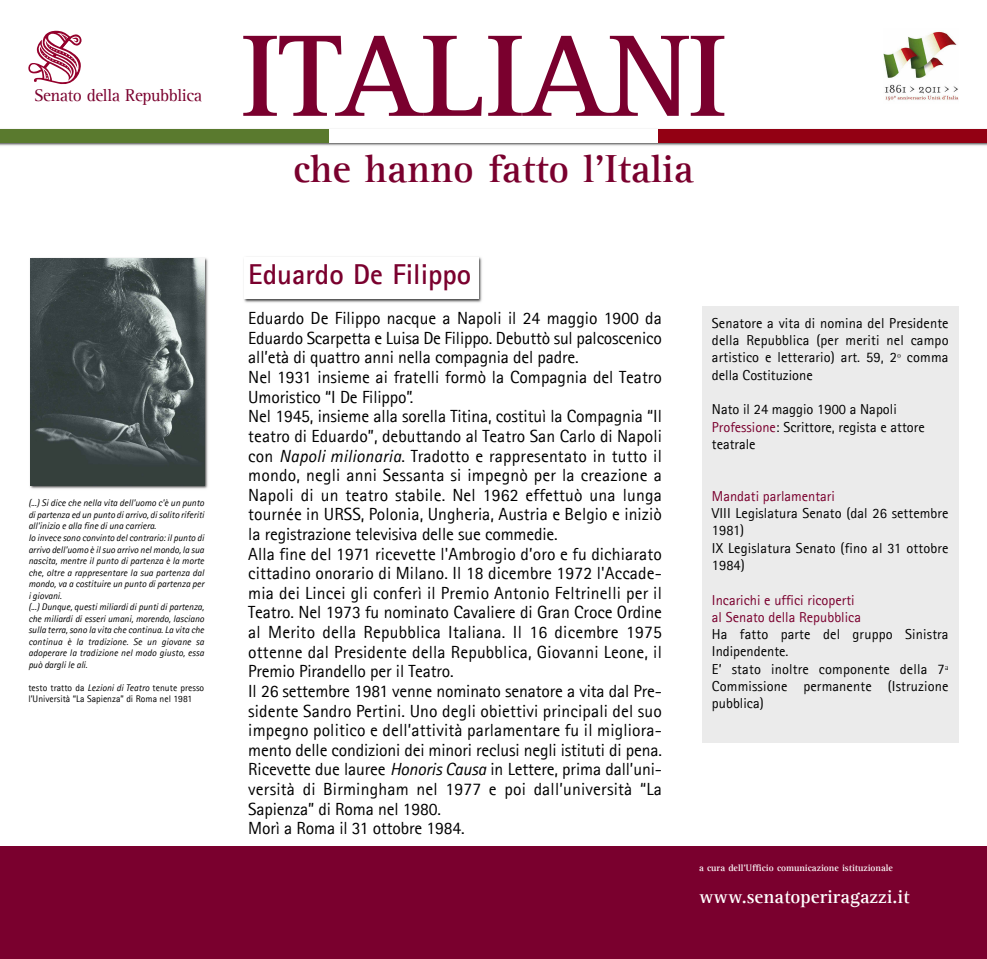
<style>
.page{position:relative;width:987px;height:959px;background:#fff}
.page>*{position:absolute;margin:0;border:0;box-sizing:border-box;transform-origin:0 0}
.t1{font:700 120px "Agfa Rotis Serif";color:#7a002e}
.t2{font:700 40px "Agfa Rotis Serif";color:#7a002e}
.t3{font:700 28.8px "Agfa Rotis Sans Serif";color:#7a002e}
.t4{font:700 19.2px "Agfa Rotis Serif";color:#fff}
.t5{font:17.6px/19.6px "Agfa Rotis Sans Serif";color:#000}
.t6{font:17.6px "Agfa Rotis Serif";letter-spacing:-.025em;color:#7a002e}
.t7{font:14.4px/17.3px "Agfa Rotis Sans Serif";letter-spacing:.01em;color:#000}
.t8{font:14.4px/17.3px "Agfa Rotis Sans Serif";color:#7a002e}
.t9{font:italic 9.6px/11.5px "Agfa Rotis Sans Serif";color:#000}
.t10{font:9.6px/11.5px "Agfa Rotis Sans Serif";color:#000}
.t11{font:700 9.6px "Agfa Rotis Serif";color:#fff}
.s1{font-style:italic}
.s2{color:#7a002e}
</style>
<div class="page">
<div style="left:0;top:846px;width:986px;height:112px;background:#7a002e"></div>
<img style="left:30px;top:258px;width:178px;height:231px">
<img style="left:30px;top:258px;width:174px;height:227px">
<img style="left:0;top:142px;width:986px;height:4px">
<div style="left:0;top:129px;width:329px;height:13px;background:#5a7a2e"></div>
<div style="left:658px;top:129px;width:328px;height:13px;background:#930013"></div>
<img style="left:883px;top:31px;width:75px;height:70px">
<svg style="left:28px;top:31px;width:54px;height:53px"></svg>
<img style="left:244px;top:257px;width:238px;height:46px">
<div style="left:244px;top:257px;width:234px;height:42px;background:#fff"></div>
<div style="left:702px;top:306px;width:256px;height:437px;background:#ebebeb"></div>
<p class="t6" style="left:34px;top:85px;width:170px">Senato della Repubblica</p>
<p class="t9" style="left:28px;top:497px;width:177px">(...) Si dice che nella vita dell'uomo c'è un punto di partenza ed un punto di arrivo, di solito riferiti all'inizio e alla fine di una carriera.<br>Io invece sono convinto del contrario: il punto di arrivo dell'uomo è il suo arrivo nel mondo, la sua nascita, mentre il punto di partenza è la morte che, oltre a rappresentare la sua partenza dal mondo, va a costituire un punto di partenza per i giovani.<br>(...) Dunque, questi miliardi di punti di partenza, che miliardi di esseri umani, morendo, lasciano sulla terra, sono la vita che continua. La vita che continua è la tradizione. Se un giovane sa adoperare la tradizione nel modo giusto, essa può dargli le ali.</p>
<p class="t10" style="left:28px;top:681px;width:177px">testo tratto da <span class="s1">Lezioni di Teatro</span> tenute presso l’Università “La Sapienza” di Roma nel 1981</p>
<h1 class="t1" style="left:241px;top:5px;width:487px">ITALIANI</h1>
<h2 class="t2" style="left:293px;top:145px;width:402px">che hanno fatto l’Italia</h2>
<h3 class="t3" style="left:248px;top:256px;width:224px">Eduardo De Filippo</h3>
<p class="t5" style="left:248px;top:308px;width:415px">Eduardo De Filippo nacque a Napoli il 24 maggio 1900 da Eduardo Scarpetta e Luisa De Filippo. Debuttò sul palcoscenico all’età di quattro anni nella compagnia del padre.<br>Nel 1931 insieme ai fratelli formò la Compagnia del Teatro Umoristico “I De Filippo”.<br>Nel 1945, insieme alla sorella Titina, costituì la Compagnia “Il teatro di Eduardo”, debuttando al Teatro San Carlo di Napoli con <span class="s1">Napoli milionaria</span>. Tradotto e rappresentato in tutto il mondo, negli anni Sessanta si impegnò per la creazione a Napoli di un teatro stabile. Nel 1962 effettuò una lunga tournée in URSS, Polonia, Ungheria, Austria e Belgio e iniziò la registrazione televisiva delle sue commedie.<br>Alla fine del 1971 ricevette l'Ambrogio d’oro e fu dichiarato cittadino onorario di Milano. Il 18 dicembre 1972 l'Accade&shy;mia dei Lincei gli conferì il Premio Antonio Feltrinelli per il Teatro. Nel 1973 fu nominato Cavaliere di Gran Croce Ordine al Merito della Repubblica Italiana. Il 16 dicembre 1975 ottenne dal Presidente della Repubblica, Giovanni Leone, il Premio Pirandello per il Teatro.<br>Il 26 settembre 1981 venne nominato senatore a vita dal Pre&shy;sidente Sandro Pertini. Uno degli obiettivi principali del suo impegno politico e dell’attività parlamentare fu il migliora&shy;mento delle condizioni dei minori reclusi negli istituti di pena.<br>Ricevette due lauree <span class="s1">Honoris Causa</span> in Lettere, prima dall’uni&shy;versità di Birmingham nel 1977 e poi dall’università “La Sapienza” di Roma nel 1980.<br>Morì a Roma il 31 ottobre 1984.</p>
<p class="t7" style="left:712px;top:314px;width:238px;text-align:justify">Senatore a vita di nomina del Presidente della Repubblica (per meriti nel campo artistico e letterario) art. 59, 2º comma della Costituzione</p>
<p class="t7" style="left:712px;top:400px;width:214px">Nato il 24 maggio 1900 a Napoli<br><span class="s2">Professione</span>: Scrittore, regista e attore teatrale</p>
<p class="t8" style="left:712px;top:487px;width:124px">Mandati parlamentari</p>
<p class="t7" style="left:712px;top:504px;width:238px">VIII Legislatura Senato (dal 26 settembre<br>1981)<br>IX Legislatura Senato (fino al 31 ottobre<br>1984)</p>
<p class="t8" style="left:712px;top:590px;width:151px">Incarichi e uffici ricoperti al Senato della Repubblica</p>
<p class="t7" style="left:712px;top:625px;width:238px">Ha fatto parte del gruppo Sinistra<br>Indipendente.<br>E’ stato inoltre componente della 7ª<br>Commissione permanente (Istruzione pubblica)</p>
<p class="t11" style="left:699px;top:861px;width:195px">a cura dell’Ufficio comunicazione istituzionale</p>
<p class="t4" style="left:699px;top:884px;width:212px">www.senatoperiragazzi.it</p>
</div>
